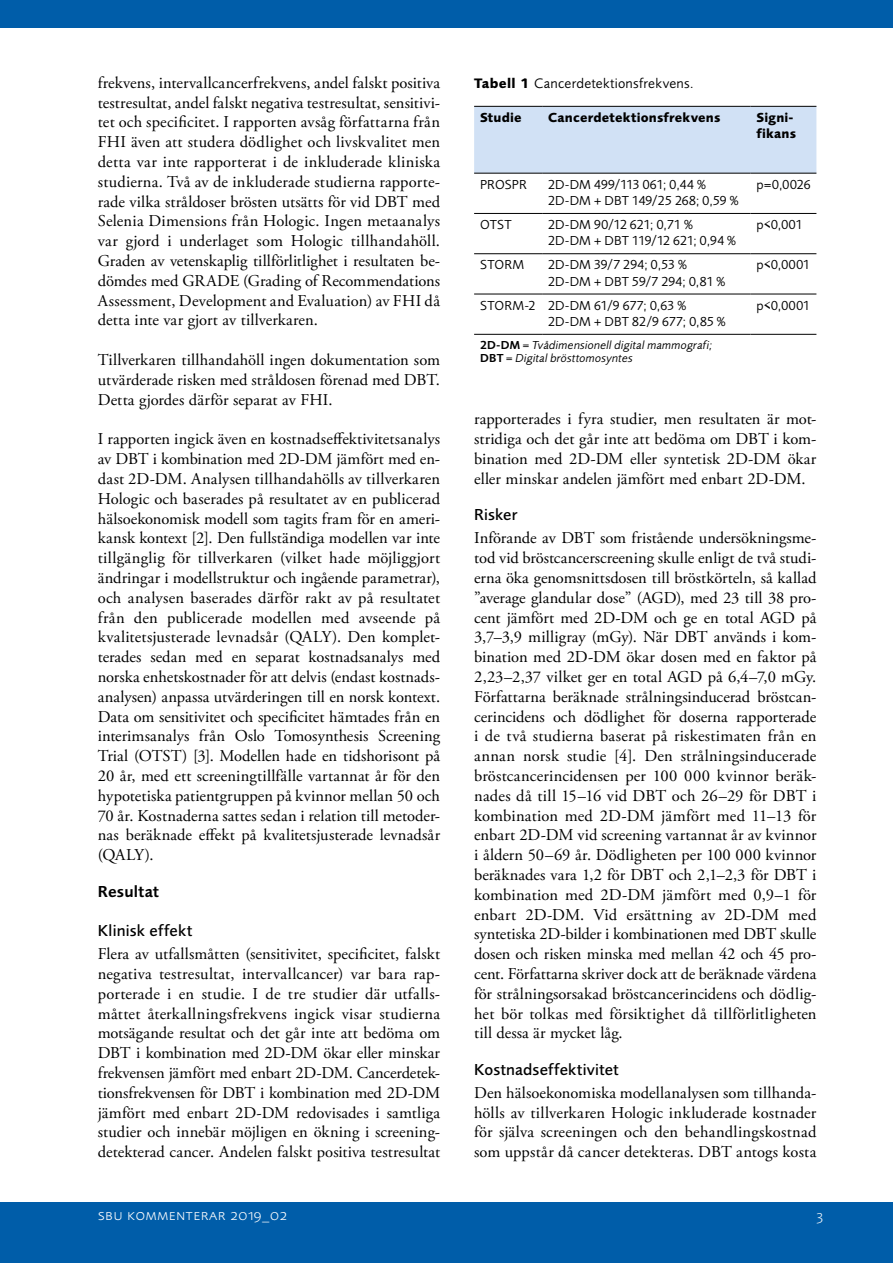
<style>
.page{position:relative;width:893px;height:1263px;background:#fff}
.page>*{position:absolute;margin:0;border:0;box-sizing:border-box;transform-origin:0 0}
.Brödtext{font:16.5px/19.8px "Adobe Garamond Pro";letter-spacing:.005em;color:#000;text-align:justify}
.Rubrik_3_i_brödtext{font:500 16.5px "Foundry Sans";letter-spacing:.015em;color:#000}
.Rubrik_2_i_brödtext{font:600 16.5px "Foundry Sans";letter-spacing:.015em;color:#000}
.t1{font:300 15.45px "Foundry Sans Expert";letter-spacing:.03em;color:#fff}
.Rubrik_tabell__fakta{font:14.25px "Foundry Sans";letter-spacing:.02em;color:#000}
.Tabelltext{font:13.5px "Foundry Sans";letter-spacing:.01em;color:#000}
.Kolumnrubriker{font:700 13.5px/15.8px "Foundry Sans";letter-spacing:.01em;color:#000}
.Tabellförklaring{font:italic 12px/13.5px "Foundry Sans";letter-spacing:.015em;color:#000}
.s1{font-weight:700}
.s2{font-weight:600;font-style:normal}
</style>
<div class="page">
<div style="left:0;top:0;width:893px;height:28px;background:#005da9"></div>
<div style="left:0;top:1202px;width:893px;height:61px;background:#005da9"></div>
<div style="left:474px;top:107px;width:342px;height:66px;background:#d1e1f5"></div>
<hr style="left:474px;top:213px;width:68px;height:1px;background:#000">
<hr style="left:542px;top:213px;width:208px;height:1px;background:#000">
<hr style="left:750px;top:213px;width:66px;height:1px;background:#000">
<hr style="left:474px;top:253px;width:68px;height:1px;background:#000">
<hr style="left:542px;top:253px;width:208px;height:1px;background:#000">
<hr style="left:750px;top:253px;width:66px;height:1px;background:#000">
<hr style="left:474px;top:294px;width:68px;height:1px;background:#000">
<hr style="left:542px;top:294px;width:208px;height:1px;background:#000">
<hr style="left:750px;top:294px;width:66px;height:1px;background:#000">
<hr style="left:474px;top:106px;width:68px;height:1px;background:#000">
<hr style="left:542px;top:106px;width:208px;height:1px;background:#000">
<hr style="left:750px;top:106px;width:66px;height:1px;background:#000">
<hr style="left:474px;top:173px;width:68px;height:1px;background:#000">
<hr style="left:542px;top:173px;width:208px;height:1px;background:#000">
<hr style="left:750px;top:173px;width:66px;height:1px;background:#000">
<hr style="left:474px;top:334px;width:68px;height:1px;background:#000">
<hr style="left:542px;top:334px;width:208px;height:1px;background:#000">
<hr style="left:750px;top:334px;width:66px;height:1px;background:#000">
<p class="Brödtext" style="left:98px;top:73px;width:344px">frekvens, intervallcancerfrekvens, andel falskt positiva testresultat, andel falskt negativa testresultat, sensitivi&shy;tet och specificitet. I rapporten avsåg författarna från FHI även att studera dödlighet och livskvalitet men detta var inte rapporterat i de inkluderade kliniska studierna. Två av de inkluderade studierna rapporte&shy;rade vilka stråldoser brösten utsätts för vid DBT med Selenia Dimensions från Hologic. Ingen metaanalys var gjord i underlaget som Hologic tillhandahöll.<br>Graden av vetenskaplig tillförlitlighet i resultaten be&shy;dömdes med GRADE (Grading of Recommendations Assessment, Development and Evaluation) av FHI då detta inte var gjort av tillverkaren.</p>
<p class="Brödtext" style="left:98px;top:350px;width:344px">Tillverkaren tillhandahöll ingen dokumentation som utvärderade risken med stråldosen förenad med DBT.<br>Detta gjordes därför separat av FHI.</p>
<p class="Brödtext" style="left:98px;top:430px;width:344px">I rapporten ingick även en kostnadseffektivitetsanalys av DBT i kombination med 2D-DM jämfört med en&shy;dast 2D-DM. Analysen tillhandahölls av tillverkaren Hologic och baserades på resultatet av en publicerad hälsoekonomisk modell som tagits fram för en ameri&shy;kansk kontext [2]. Den fullständiga modellen var inte tillgänglig för tillverkaren (vilket hade möjliggjort ändringar i modellstruktur och ingående parametrar), och analysen baserades därför rakt av på resultatet från den publicerade modellen med avseende på kvalitetsjusterade levnadsår (QALY). Den komplet&shy;terades sedan med en separat kostnadsanalys med norska enhetskostnader för att delvis (endast kostnads&shy;analysen) anpassa utvärderingen till en norsk kontext.<br>Data om sensitivitet och specificitet hämtades från en interimsanalys från Oslo Tomosynthesis Screening Trial (OTST) [3]. Modellen hade en tidshorisont på 20 år, med ett screeningtillfälle vartannat år för den hypotetiska patientgruppen på kvinnor mellan 50 och 70 år. Kostnaderna sattes sedan i relation till metoder&shy;nas beräknade effekt på kvalitetsjusterade levnadsår (QALY).</p>
<h3 class="Rubrik_2_i_brödtext" style="left:98px;top:882px;width:63px">Resultat</h3>
<h4 class="Rubrik_3_i_brödtext" style="left:98px;top:921px;width:96px">Klinisk effekt</h4>
<p class="Brödtext" style="left:98px;top:944px;width:344px">Flera av utfallsmåtten (sensitivitet, specificitet, falskt negativa testresultat, intervallcancer) var bara rap&shy;porterade i en studie. I de tre studier där utfalls&shy;måttet återkallningsfrekvens ingick visar studierna motsägande resultat och det går inte att bedöma om DBT i kombination med 2D-DM ökar eller minskar frekvensen jämfört med enbart 2D-DM. Cancerdetek&shy;tionsfrekvensen för DBT i kombination med 2D-DM jämfört med enbart 2D-DM redovisades i samtliga studier och innebär möjligen en ökning i screening&shy;detekterad cancer. Andelen falskt positiva testresultat</p>
<p class="Rubrik_tabell__fakta" style="left:474px;top:75px;width:221px"><span class="s1">Tabell 1</span> Cancerdetektionsfrekvens.</p>
<p class="Kolumnrubriker" style="left:480px;top:109px;width:43px">Studie</p>
<p class="Kolumnrubriker" style="left:548px;top:109px;width:174px">Cancerdetektionsfrekvens</p>
<p class="Kolumnrubriker" style="left:756px;top:109px;width:41px">Signi&shy;fikans</p>
<p class="Tabelltext" style="left:480px;top:176px;width:48px">PROSPR</p>
<p class="Tabelltext" style="left:548px;top:176px;width:159px">2D-DM 499/113 061; 0,44 %</p>
<p class="Tabelltext" style="left:548px;top:193px;width:192px">2D-DM + DBT 149/25 268; 0,59 %</p>
<p class="Tabelltext" style="left:756px;top:176px;width:55px">p=0,0026</p>
<p class="Tabelltext" style="left:480px;top:217px;width:33px">OTST</p>
<p class="Tabelltext" style="left:548px;top:217px;width:146px">2D-DM 90/12 621; 0,71 %</p>
<p class="Tabelltext" style="left:548px;top:233px;width:189px">2D-DM + DBT 119/12 621; 0,94 %</p>
<p class="Tabelltext" style="left:756px;top:217px;width:48px">p&lt;0,001</p>
<p class="Tabelltext" style="left:480px;top:257px;width:46px">STORM</p>
<p class="Tabelltext" style="left:548px;top:257px;width:140px">2D-DM 39/7 294; 0,53 %</p>
<p class="Tabelltext" style="left:548px;top:273px;width:179px">2D-DM + DBT 59/7 294; 0,81 %</p>
<p class="Tabelltext" style="left:756px;top:257px;width:55px">p&lt;0,0001</p>
<p class="Tabelltext" style="left:480px;top:297px;width:57px">STORM-2</p>
<p class="Tabelltext" style="left:548px;top:297px;width:140px">2D-DM 61/9 677; 0,63 %</p>
<p class="Tabelltext" style="left:548px;top:313px;width:179px">2D-DM + DBT 82/9 677; 0,85 %</p>
<p class="Tabelltext" style="left:756px;top:297px;width:55px">p&lt;0,0001</p>
<p class="Tabellförklaring" style="left:480px;top:338px;width:234px"><span class="s2">2D-DM</span> = Tvådimensionell digital mammografi;<br><span class="s2">DBT</span> = Digital brösttomosyntes</p>
<p class="Brödtext" style="left:474px;top:410px;width:344px">rapporterades i fyra studier, men resultaten är mot&shy;stridiga och det går inte att bedöma om DBT i kom&shy;bination med 2D-DM eller syntetisk 2D-DM ökar eller minskar andelen jämfört med enbart 2D-DM.</p>
<h4 class="Rubrik_3_i_brödtext" style="left:474px;top:505px;width:45px">Risker</h4>
<p class="Brödtext" style="left:474px;top:529px;width:344px">Införande av DBT som fristående undersökningsme&shy;tod vid bröstcancerscreening skulle enligt de två studi&shy;erna öka genomsnittsdosen till bröstkörteln, så kallad ”average glandular dose” (AGD), med 23 till 38 pro&shy;cent jämfört med 2D-DM och ge en total AGD på 3,7–3,9 milligray (mGy). När DBT används i kom&shy;bination med 2D-DM ökar dosen med en faktor på 2,23–2,37 vilket ger en total AGD på 6,4–7,0 mGy.<br>Författarna beräknade strålningsinducerad bröstcan&shy;cerincidens och dödlighet för doserna rapporterade i de två studierna baserat på riskestimaten från en annan norsk studie [4]. Den strålningsinducerade bröstcancerincidensen per 100 000 kvinnor beräk&shy;nades då till 15–16 vid DBT och 26–29 för DBT i kombination med 2D-DM jämfört med 11–13 för enbart 2D-DM vid screening vartannat år av kvinnor i åldern 50–69 år. Dödligheten per 100 000 kvinnor beräknades vara 1,2 för DBT och 2,1–2,3 för DBT i kombination med 2D-DM jämfört med 0,9–1 för enbart 2D-DM. Vid ersättning av 2D-DM med syntetiska 2D-bilder i kombinationen med DBT skulle dosen och risken minska med mellan 42 och 45 pro&shy;cent. Författarna skriver dock att de beräknade värdena för strålningsorsakad bröstcancerincidens och dödlig&shy;het bör tolkas med försiktighet då tillförlitligheten till dessa är mycket låg.</p>
<h4 class="Rubrik_3_i_brödtext" style="left:474px;top:1060px;width:146px">Kostnadseffektivitet</h4>
<p class="Brödtext" style="left:474px;top:1083px;width:344px">Den hälsoekonomiska modellanalysen som tillhanda&shy;hölls av tillverkaren Hologic inkluderade kostnader för själva screeningen och den behandlingskostnad som uppstår då cancer detekteras. DBT antogs kosta</p>
<p class="t1" style="left:98px;top:1206px;width:191px">sbu kommenterar 2019_02</p>
<p class="t1" style="left:816px;top:1206px;width:8px">3</p>
</div>
